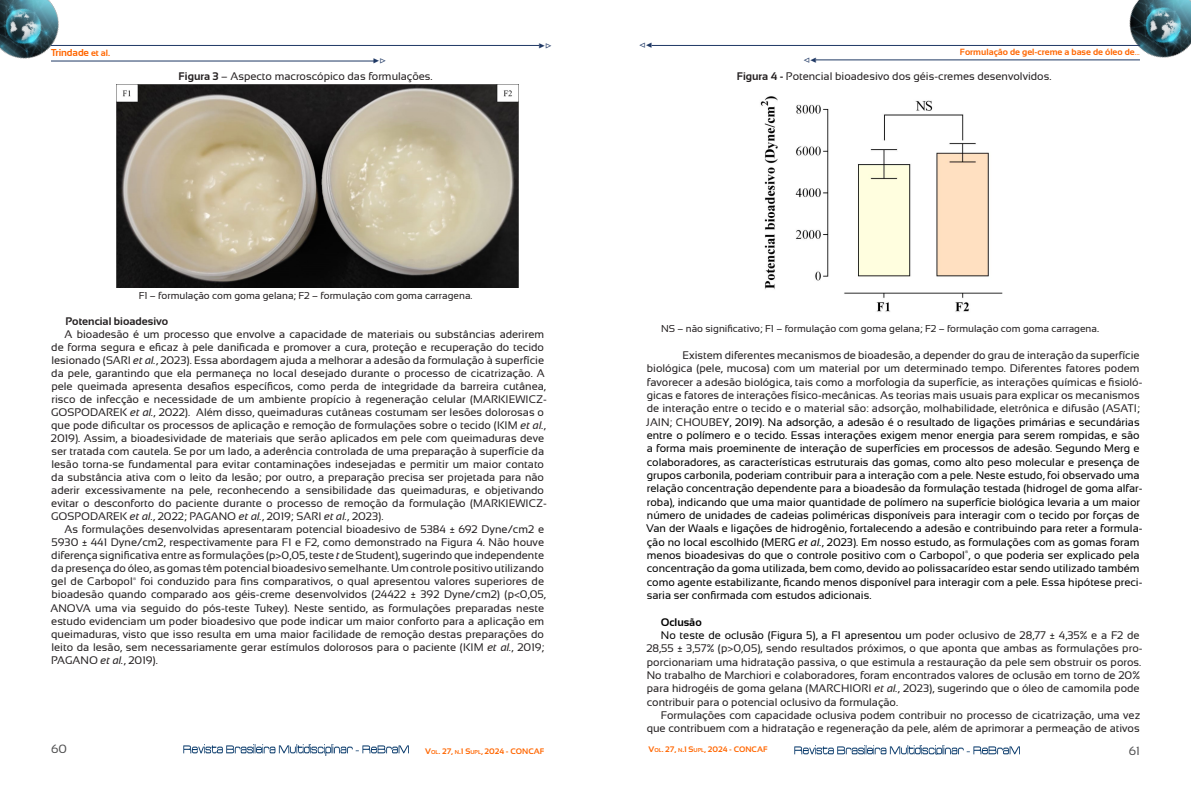
<style>
.page{position:relative;width:1191px;height:794px;background:#fff}
.page>*{position:absolute;margin:0;border:0;box-sizing:border-box;transform-origin:0 0}
.t1{font:12px "Sansation";color:#4f4f50}
.t2{font:11px/13px "Sansation";color:#231f20}
.t3{font:11px/13.3px "Sansation";color:#000}
.t4{font:700 11px "Sansation";color:#231f20}
.t5{font:11px "Minion Pro";color:#1f3864}
.t6{font:700 11px "Sansation";color:#000}
.Parágrafo_básico_-_fonte{font:10px "Sansation";color:#231f20}
.t7{font:700 10px "Sansation";letter-spacing:-.01em;color:#f60}
.t8{font:700 9px "Sansation";color:#f60}
.t9{font:700 8px "Sansation";color:#f60}
.s1{font-weight:400}
.s2{font-weight:700}
.s3{font-style:italic}
.s4{font-size:11px}
.s5{color:#231f20}
.s6{color:#000}
.s7{font-size:5.6px}
</style>
<div class="page">
<img style="left:794px;top:745px;width:225px;height:9px">
<img style="left:183px;top:744px;width:226px;height:11px">
<img style="left:1108px;top:0;width:83px;height:60px">
<img style="left:0;top:0;width:94px;height:61px">
<hr style="left:816px;top:60px;width:324px;height:1px;background:#1f3864">
<hr style="left:651px;top:45px;width:489px;height:1px;background:#1f3864">
<hr style="left:51px;top:61px;width:324px;height:1px;background:#1f3864">
<hr style="left:51px;top:45px;width:488px;height:1px;background:#1f3864">
<img style="left:760px;top:96px;width:243px;height:216px">
<img style="left:116px;top:84px;width:402px;height:203px">
<p class="t5" style="left:552px;top:54px;width:15px;rotate:-180deg">◁◀</p>
<p class="t5" style="left:639px;top:38px;width:15px">◁◀</p>
<p class="t7" style="left:51px;top:47px;width:40px">Trindade</p>
<p class="t8" style="left:960px;top:46px;width:181px">Formulação de gel-creme a base de óleo de<span class="s1">...</span></p>
<p class="t8" style="left:91px;top:48px;width:21px">et al.</p>
<p class="t5" style="left:803px;top:52px;width:15px">◁◀</p>
<p class="t5" style="left:386px;top:69px;width:15px;rotate:-180deg">◁◀</p>
<p class="t2" style="left:179px;top:70px;width:255px"><span class="s2">Figura 3</span> – Aspecto macroscópico das formulações.</p>
<p class="Parágrafo_básico_-_fonte" style="left:139px;top:290px;width:335px">F1 – formulação com goma gelana; F2 – formulação com goma carragena.</p>
<p class="t4" style="left:66px;top:315px;width:104px">Potencial bioadesivo</p>
<p class="t2" style="left:51px;top:328px;width:497px;text-indent:14px">A bioadesão é um processo que envolve a capacidade de materiais ou substâncias aderirem de forma segura e eficaz à pele danificada e promover a cura, proteção e recuperação do tecido lesionado (SARI <span class="s3">et al.</span>, 2023). Essa abordagem ajuda a melhorar a adesão da formulação à superfície da pele, garantindo que ela permaneça no local desejado durante o processo de cicatrização. A pele queimada apresenta desafios específicos, como perda de integridade da barreira cutânea, risco de infecção e necessidade de um ambiente propício à regeneração celular (MARKIEWICZ-GOSPODAREK <span class="s3">et al.</span>, 2022). Além disso, queimaduras cutâneas costumam ser lesões dolorosas o que pode dificultar os processos de aplicação e remoção de formulações sobre o tecido (KIM <span class="s3">et al.</span>, 2019). Assim, a bioadesividade de materiais que serão aplicados em pele com queimaduras deve ser tratada com cautela. Se por um lado, a aderência controlada de uma preparação à superfície da lesão torna-se fundamental para evitar contaminações indesejadas e permitir um maior contato da substância ativa com o leito da lesão; por outro, a preparação precisa ser projetada para não aderir excessivamente na pele, reconhecendo a sensibilidade das queimaduras, e objetivando evitar o desconforto do paciente durante o processo de remoção da formulação (MARKIEWICZ-GOSPODAREK <span class="s3">et al.</span>, 2022; PAGANO <span class="s3">et al.</span>, 2019; SARI <span class="s3">et al.</span>, 2023).</p>
<p class="t2" style="left:50px;top:523px;width:497px;text-indent:14px">As formulações desenvolvidas apresentaram potencial bioadesivo de 5384 ± 692 Dyne/cm2 e 5930 ± 441 Dyne/cm2, respectivamente para F1 e F2, como demonstrado na Figura 4. Não houve diferença significativa entre as formulações (p&gt;0,05, teste <span class="s3">t</span> de Student), sugerindo que independente da presença do óleo, as gomas têm potencial bioadesivo semelhante. Um controle positivo utilizando gel de Carbopol<sup>®</sup> foi conduzido para fins comparativos, o qual apresentou valores superiores de bioadesão quando comparado aos géis-creme desenvolvidos (24422 ± 392 Dyne/cm2) (p&lt;0,05, ANOVA uma via seguido do pós-teste Tukey). Neste sentido, as formulações preparadas neste estudo evidenciam um poder bioadesivo que pode indicar um maior conforto para a aplicação em queimaduras, visto que isso resulta em uma maior facilidade de remoção destas preparações do leito da lesão, sem necessariamente gerar estímulos dolorosos para o paciente (KIM <span class="s3">et al.</span>, 2019; PAGANO <span class="s3">et al.</span>, 2019).</p>
<p class="t2" style="left:737px;top:70px;width:316px"><span class="s2">Figura 4 -</span> Potencial bioadesivo dos géis-cremes desenvolvidos.</p>
<p class="Parágrafo_básico_-_fonte" style="left:661px;top:323px;width:439px">NS – não significativo; F1 – formulação com goma gelana; F2 – formulação com goma carragena<span class="s4">.</span></p>
<p class="t3" style="left:646px;top:348px;width:498px;text-indent:36px"><span class="s5">Existem diferentes mecanismos de bioadesão, a depender do grau de interação da superfície biológica (pele, mucosa) com um material por um determinado tempo. Diferentes fatores podem favorecer a adesão biológica, tais como a morfologia da superfície, as interações químicas e fisioló&shy;gicas e fatores de interações físico-mecânicas. As teorias mais usuais para explicar os mecanismos de interação entre o tecido e o material são: adsorção, molhabilidade, eletrônica e difusão (ASATI; JAIN; CHOUBE</span>Y, 2019). Na adsorção, a adesão é o resultado de ligações primárias e secundárias entre o polímero e o tecido. Essas interações exigem menor energia para serem rompidas, e são a forma mais proeminente de interação de superfícies em processos de adesão. Segundo Merg e colaboradores, as características estruturais das gomas, como alto peso molecular e presença de grupos carbonila, poderiam contribuir para a interação com a pele. Neste estudo, foi observado uma relação concentração dependente para a bioadesão da formulação testada (hidrogel de goma alfar&shy;roba), indicando que uma maior quantidade de polímero na superfície biológica levaria a um maior número de unidades de cadeias poliméricas disponíveis para interagir com o tecido por forças de Van der Waals e ligações de hidrogênio, fortalecendo a adesão e contribuindo para reter a formula&shy;ção no local escolhido (MERG <span class="s3">et al.</span>, 2023). Em nosso estudo, as formulações com as gomas foram menos bioadesivas do que o controle positivo com o Carbopol<sup>®</sup>, o que poderia ser explicado pela concentração da goma utilizada, bem como, devido ao polissacarídeo estar sendo utilizado também como agente estabilizante, ficando menos disponível para interagir com a pele. Essa hipótese preci&shy;saria ser confirmada com estudos adicionais.</p>
<p class="t6" style="left:661px;top:615px;width:42px">Oclusão</p>
<p class="t2" style="left:646px;top:628px;width:497px;line-height:13.3px;text-indent:15px"><span class="s6">No teste de oclusão (Figura 5), a F1 apresentou u</span>m poder oclusivo de 28,77 ± 4,35% e a F2 de 28,55 ± 3,57% (p&gt;0,05), sendo resultados próximos, o que aponta que ambas as formulações pro&shy;porcionariam uma hidratação passiva, o que estimula a restauração da pele sem obstruir os poros.<br>No trabalho de Marchiori e colaboradores, foram encontrados valores de oclusão em torno de 20% para hidrogéis de goma gelana (MARCHIORI <span class="s3">et al.</span>, 2023), sugerindo que o óleo de camomila pode contribuir para o potencial oclusivo da formulação.</p>
<p class="t2" style="left:647px;top:708px;width:495px;line-height:13.3px;text-align:right">Formulações com capacidade oclusiva podem contribuir no processo de cicatrização, uma vez que contribuem com a hidratação e regeneração da pele, além de aprimorar a permeação de ativos</p>
<p class="t1" style="left:51px;top:742px;width:17px">60</p>
<p class="t1" style="left:1128px;top:744px;width:13px">61</p>
<p class="t9" style="left:425px;top:746px;width:121px">V<span class="s7">OL</span>. 27, <span class="s7">N</span>.1 S<span class="s7">UPL</span>, 2024 - CONCAF</p>
<p class="t9" style="left:648px;top:744px;width:121px">V<span class="s7">OL</span>. 27, <span class="s7">N</span>.1 S<span class="s7">UPL</span>, 2024 - CONCAF</p>
</div>
